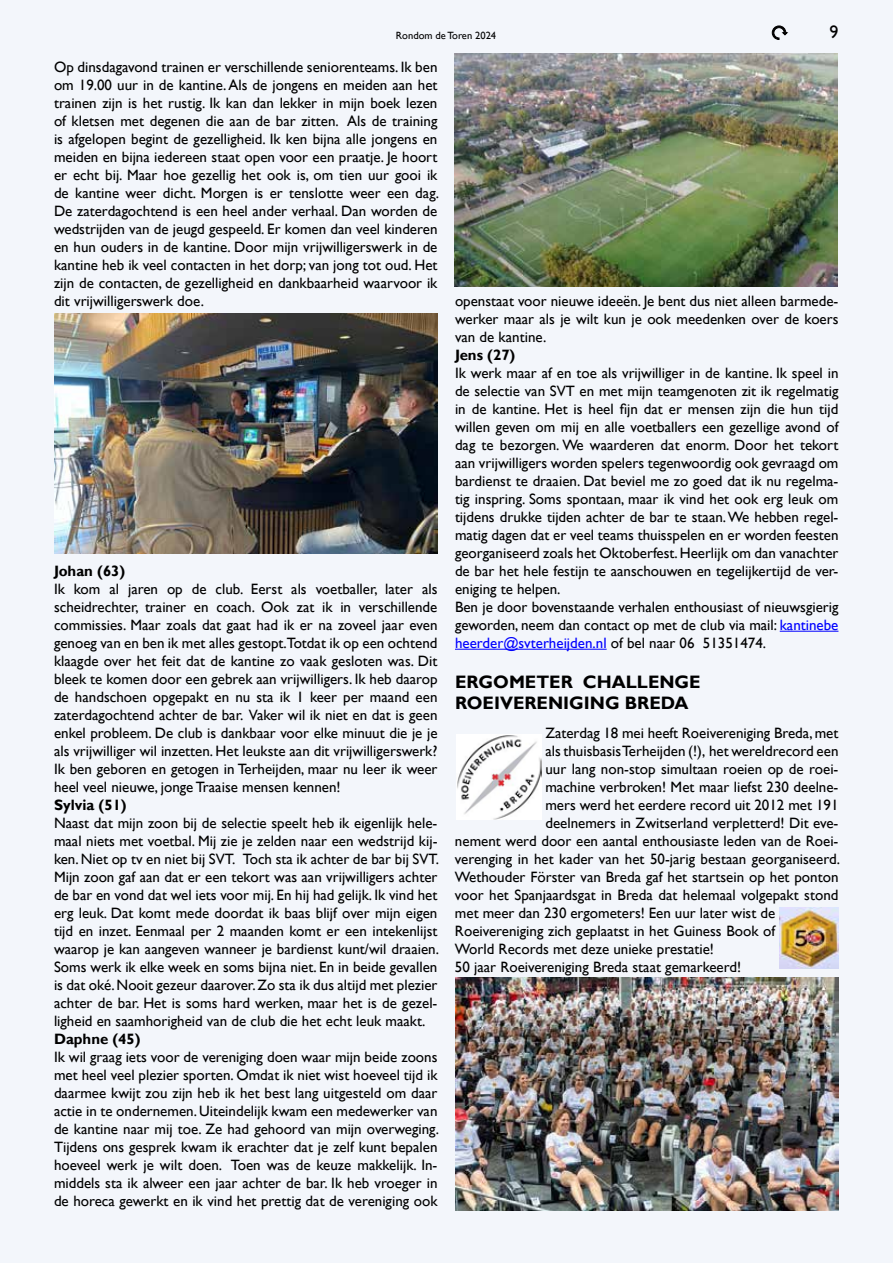
<style>
.page{position:relative;width:893px;height:1263px;background:#f1f4fb}
.page>*{position:absolute;margin:0;border:0;box-sizing:border-box;transform-origin:0 0}
.t1{font:700 18px/21.6px "Gill Sans";color:#000}
.t2{font:18px "Gill Sans";color:#000}
.t3{font:15px/18px "Gill Sans";color:#000;text-align:justify}
.t4{font:700 15px "Gill Sans";color:#000}
.t5{font:10.5px "Gill Sans";color:#000}
.s1{color:#00f}
</style>
<div class="page">
<svg style="left:772px;top:26px;width:15px;height:14px"></svg>
<hr style="left:780px;top:631px;width:58px;height:1px;background:#00f">
<hr style="left:455px;top:649px;width:152px;height:1px;background:#00f">
<img style="left:455px;top:977px;width:384px;height:233px">
<img style="left:456px;top:735px;width:85px;height:85px">
<img style="left:54px;top:313px;width:384px;height:240px">
<img style="left:454px;top:54px;width:384px;height:233px">
<img style="left:779px;top:907px;width:60px;height:62px">
<p class="t5" style="left:396px;top:29px;width:102px">Rondom de Toren 2024</p>
<p class="t2" style="left:829px;top:22px;width:10px">9</p>
<p class="t3" style="left:54px;top:58px;width:387px">Op dinsdagavond trainen er verschillende seniorenteams. Ik ben om 19.00 uur in de kantine. Als de jongens en meiden aan het trainen zijn is het rustig. Ik kan dan lekker in mijn boek lezen of kletsen met degenen die aan de bar zitten. Als de training is afgelopen begint de gezelligheid. Ik ken bijna alle jongens en meiden en bijna iedereen staat open voor een praatje. Je hoort er echt bij. Maar hoe gezellig het ook is, om tien uur gooi ik de kantine weer dicht. Morgen is er tenslotte weer een dag.<br>De zaterdagochtend is een heel ander verhaal. Dan worden de wedstrijden van de jeugd gespeeld. Er komen dan veel kinderen en hun ouders in de kantine. Door mijn vrijwilligerswerk in de kantine heb ik veel contacten in het dorp; van jong tot oud. Het zijn de contacten, de gezelligheid en dankbaarheid waarvoor ik dit vrijwilligerswerk doe.</p>
<p class="t3" style="left:455px;top:292px;width:385px">openstaat voor nieuwe ideeën. Je bent dus niet alleen barmede&shy;werker maar als je wilt kun je ook meedenken over de koers van de kantine.</p>
<p class="t4" style="left:455px;top:346px;width:62px">Jens (27)</p>
<p class="t3" style="left:455px;top:364px;width:385px;text-align:left">Ik werk maar af en toe als vrijwilliger in de kantine. Ik speel in de selectie van SVT en met mijn teamgenoten zit ik regelmatig in de kantine. Het is heel fijn dat er mensen zijn die hun tijd willen geven om mij en alle voetballers een gezellige avond of dag te bezorgen. We waarderen dat enorm. Door het tekort aan vrijwilligers worden spelers tegenwoordig ook gevraagd om bardienst te draaien. Dat beviel me zo goed dat ik nu regelma&shy;tig inspring. Soms spontaan, maar ik vind het ook erg leuk om tijdens drukke tijden achter de bar te staan. We hebben regel&shy;matig dagen dat er veel teams thuisspelen en er worden feesten georganiseerd zoals het Oktoberfest. Heerlijk om dan vanachter de bar het hele festijn te aanschouwen en tegelijkertijd de ver&shy;eniging te helpen.<br>Ben je door bovenstaande verhalen enthousiast of nieuwsgierig geworden, neem dan contact op met de club via mail: <span class="s1">kantinebe heerder@svterheijden.nl</span> of bel naar 06 51351474.</p>
<p class="t1" style="left:455px;top:671px;width:247px">ERGOMETER CHALLENGE<br>ROEIVERENIGING BREDA</p>
<p class="t3" style="left:545px;top:724px;width:295px">Zaterdag 18 mei heeft Roeivereniging Breda, met</p>
<p class="t3" style="left:545px;top:742px;width:295px">als thuisbasis Terheijden (!), het wereldrecord een</p>
<p class="t3" style="left:545px;top:760px;width:295px">uur lang non-stop simultaan roeien op de roei-</p>
<p class="t3" style="left:545px;top:778px;width:295px">machine verbroken! Met maar liefst 230 deelne-</p>
<p class="t3" style="left:545px;top:796px;width:295px">mers werd het eerdere record uit 2012 met 191</p>
<p class="t3" style="left:545px;top:814px;width:295px">deelnemers in Zwitserland verpletterd! Dit eve-</p>
<p class="t3" style="left:455px;top:832px;width:385px">nement werd door een aantal enthousiaste leden van de Roei-</p>
<p class="t3" style="left:455px;top:850px;width:386px">verenging in het kader van het 50-jarig bestaan georganiseerd.</p>
<p class="t3" style="left:455px;top:868px;width:385px">Wethouder Förster van Breda gaf het startsein op het ponton</p>
<p class="t3" style="left:455px;top:886px;width:385px">voor het Spanjaardsgat in Breda dat helemaal volgepakt stond</p>
<p class="t3" style="left:455px;top:904px;width:322px">met meer dan 230 ergometers! Een uur later wist de</p>
<p class="t3" style="left:455px;top:922px;width:322px">Roeivereniging zich geplaatst in het Guiness Book of</p>
<p class="t3" style="left:455px;top:940px;width:260px">World Records met deze unieke prestatie!</p>
<p class="t3" style="left:455px;top:958px;width:288px">50 jaar Roeivereniging Breda staat gemarkeerd!</p>
<p class="t4" style="left:54px;top:562px;width:73px">Johan (63)</p>
<p class="t3" style="left:54px;top:580px;width:385px">Ik kom al jaren op de club. Eerst als voetballer, later als scheidrechter, trainer en coach. Ook zat ik in verschillende commissies. Maar zoals dat gaat had ik er na zoveel jaar even genoeg van en ben ik met alles gestopt.Totdat ik op een ochtend klaagde over het feit dat de kantine zo vaak gesloten was. Dit bleek te komen door een gebrek aan vrijwilligers. Ik heb daarop de handschoen opgepakt en nu sta ik 1 keer per maand een zaterdagochtend achter de bar. Vaker wil ik niet en dat is geen enkel probleem. De club is dankbaar voor elke minuut die je je als vrijwilliger wil inzetten. Het leukste aan dit vrijwilligerswerk?<br>Ik ben geboren en getogen in Terheijden, maar nu leer ik weer heel veel nieuwe, jonge Traaise mensen kennen!</p>
<p class="t4" style="left:54px;top:796px;width:74px">Sylvia (51)</p>
<p class="t3" style="left:54px;top:814px;width:386px">Naast dat mijn zoon bij de selectie speelt heb ik eigenlijk hele&shy;maal niets met voetbal. Mij zie je zelden naar een wedstrijd kij&shy;ken. Niet op tv en niet bij SVT. Toch sta ik achter de bar bij SVT.<br>Mijn zoon gaf aan dat er een tekort was aan vrijwilligers achter de bar en vond dat wel iets voor mij. En hij had gelijk. Ik vind het erg leuk. Dat komt mede doordat ik baas blijf over mijn eigen tijd en inzet. Eenmaal per 2 maanden komt er een intekenlijst waarop je kan aangeven wanneer je bardienst kunt/wil draaien.<br>Soms werk ik elke week en soms bijna niet. En in beide gevallen is dat oké. Nooit gezeur daarover. Zo sta ik dus altijd met plezier achter de bar. Het is soms hard werken, maar het is de gezel&shy;ligheid en saamhorigheid van de club die het echt leuk maakt.</p>
<p class="t4" style="left:54px;top:1030px;width:88px">Daphne (45)</p>
<p class="t3" style="left:54px;top:1048px;width:386px">Ik wil graag iets voor de vereniging doen waar mijn beide zoons met heel veel plezier sporten. Omdat ik niet wist hoeveel tijd ik daarmee kwijt zou zijn heb ik het best lang uitgesteld om daar actie in te ondernemen. Uiteindelijk kwam een medewerker van de kantine naar mij toe. Ze had gehoord van mijn overweging.<br>Tijdens ons gesprek kwam ik erachter dat je zelf kunt bepalen hoeveel werk je wilt doen. Toen was de keuze makkelijk. In&shy;middels sta ik alweer een jaar achter de bar. Ik heb vroeger in de horeca gewerkt en ik vind het prettig dat de vereniging ook</p>
</div>
